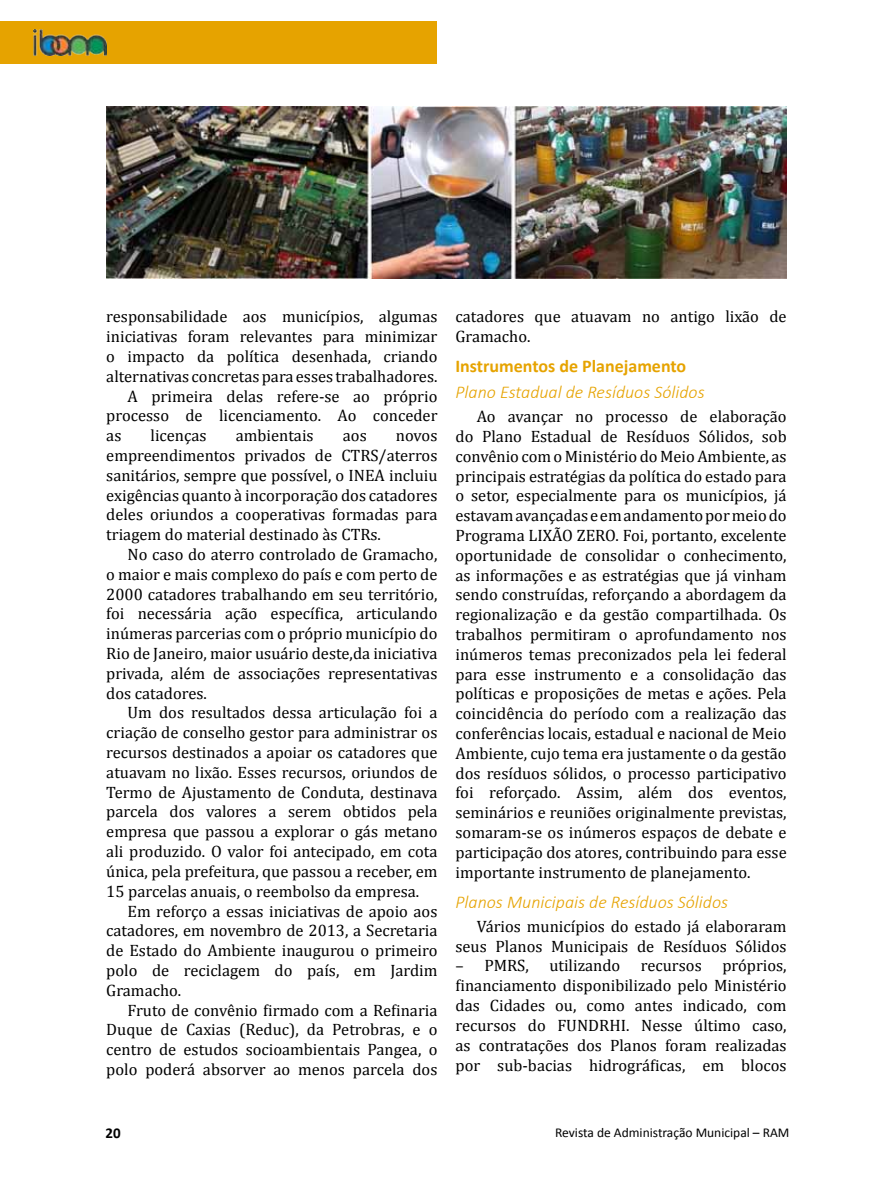
<style>
.page{position:relative;width:893px;height:1191px;background:#fff}
.page>*{position:absolute;margin:0;border:0;box-sizing:border-box;transform-origin:0 0}
.t1{font:italic 300 18px "Calibri";color:#e6a300}
.t2{font:700 18px "Calibri";color:#e6a300}
.t3{font:16.5px/19.8px "Cambria";color:#000;text-align:justify}
.t4{font:700 15px "Calibri";color:#000}
.t5{font:13.5px "Calibri";color:#000}
</style>
<div class="page">
<div style="left:0;top:21px;width:437px;height:43px;background:#e6a300"></div>
<img style="left:33px;top:29px;width:73px;height:27px">
<img style="left:106px;top:106px;width:681px;height:173px">
<p class="t3" style="left:106px;top:307px;width:333px">responsabilidade aos municípios, algumas</p>
<p class="t3" style="left:106px;top:326px;width:333px">iniciativas foram relevantes para minimizar</p>
<p class="t3" style="left:106px;top:346px;width:333px">o impacto da política desenhada, criando</p>
<p class="t3" style="left:106px;top:366px;width:333px">alternativas concretas para esses trabalhadores.</p>
<p class="t3" style="left:128px;top:386px;width:311px">A primeira delas refere-se ao próprio</p>
<p class="t3" style="left:106px;top:406px;width:333px">processo de licenciamento. Ao conceder</p>
<p class="t3" style="left:106px;top:425px;width:17px">as</p>
<p class="t3" style="left:151px;top:425px;width:58px">licenças</p>
<p class="t3" style="left:236px;top:425px;width:79px">ambientais</p>
<p class="t3" style="left:343px;top:425px;width:25px">aos</p>
<p class="t3" style="left:106px;top:425px;width:333px;text-indent:290px">novos empreendimentos privados de CTRS/aterros sanitários, sempre que possível, o INEA incluiu exigências quanto à incorporação dos catadores deles oriundos a cooperativas formadas para triagem do material destinado às CTRs.</p>
<p class="t3" style="left:106px;top:544px;width:333px;text-indent:21px">No caso do aterro controlado de Gramacho, o maior e mais complexo do país e com perto de 2000 catadores trabalhando em seu território, foi necessária ação específica, articulando inúmeras parcerias com o próprio município do Rio de Janeiro, maior usuário deste,da iniciativa privada, além de associações representativas dos catadores.</p>
<p class="t3" style="left:106px;top:703px;width:333px;text-indent:21px">Um dos resultados dessa articulação foi a criação de conselho gestor para administrar os recursos destinados a apoiar os catadores que atuavam no lixão. Esses recursos, oriundos de Termo de Ajustamento de Conduta, destinava parcela dos valores a serem obtidos pela empresa que passou a explorar o gás metano ali produzido. O valor foi antecipado, em cota única, pela prefeitura, que passou a receber, em 15 parcelas anuais, o reembolso da empresa.</p>
<p class="t3" style="left:106px;top:901px;width:333px;text-indent:21px">Em reforço a essas iniciativas de apoio aos catadores, em novembro de 2013, a Secretaria de Estado do Ambiente inaugurou o primeiro polo de reciclagem do país, em Jardim Gramacho.</p>
<p class="t3" style="left:106px;top:1000px;width:333px;text-indent:21px">Fruto de convênio firmado com a Refinaria Duque de Caxias (Reduc), da Petrobras, e o centro de estudos socioambientais Pangea, o polo poderá absorver ao menos parcela dos</p>
<p class="t3" style="left:455px;top:307px;width:333px">catadores que atuavam no antigo lixão de<br>Gramacho.</p>
<p class="t2" style="left:455px;top:355px;width:232px">Instrumentos de Planejamento</p>
<p class="t1" style="left:455px;top:381px;width:251px">Plano Estadual de Resíduos Sólidos</p>
<p class="t3" style="left:455px;top:406px;width:333px;text-indent:21px">Ao avançar no processo de elaboração do Plano Estadual de Resíduos Sólidos, sob convênio com o Ministério do Meio Ambiente, as principais estratégias da política do estado para o setor, especialmente para os municípios, já estavam avançadas e em andamento por meio do Programa LIXÃO ZERO. Foi, portanto, excelente oportunidade de consolidar o conhecimento, as informações e as estratégias que já vinham sendo construídas, reforçando a abordagem da regionalização e da gestão compartilhada. Os trabalhos permitiram o aprofundamento nos inúmeros temas preconizados pela lei federal para esse instrumento e a consolidação das políticas e proposições de metas e ações. Pela coincidência do período com a realização das conferências locais, estadual e nacional de Meio Ambiente, cujo tema era justamente o da gestão dos resíduos sólidos, o processo participativo foi reforçado. Assim, além dos eventos, seminários e reuniões originalmente previstas, somaram-se os inúmeros espaços de debate e participação dos atores, contribuindo para esse importante instrumento de planejamento.</p>
<p class="t1" style="left:455px;top:890px;width:274px">Planos Municipais de Resíduos Sólidos</p>
<p class="t3" style="left:455px;top:916px;width:333px;text-align:right">Vários municípios do estado já elaboraram seus Planos Municipais de Resíduos Sólidos</p>
<p class="t3" style="left:455px;top:956px;width:333px">– PMRS, utilizando recursos próprios, financiamento disponibilizado pelo Ministério das Cidades ou, como antes indicado, com recursos do FUNDRHI. Nesse último caso, as contratações dos Planos foram realizadas por sub-bacias hidrográficas, em blocos</p>
<p class="t4" style="left:105px;top:1123px;width:17px">20</p>
<p class="t5" style="left:555px;top:1124px;width:236px">Revista de Administração Municipal – RAM</p>
</div>
